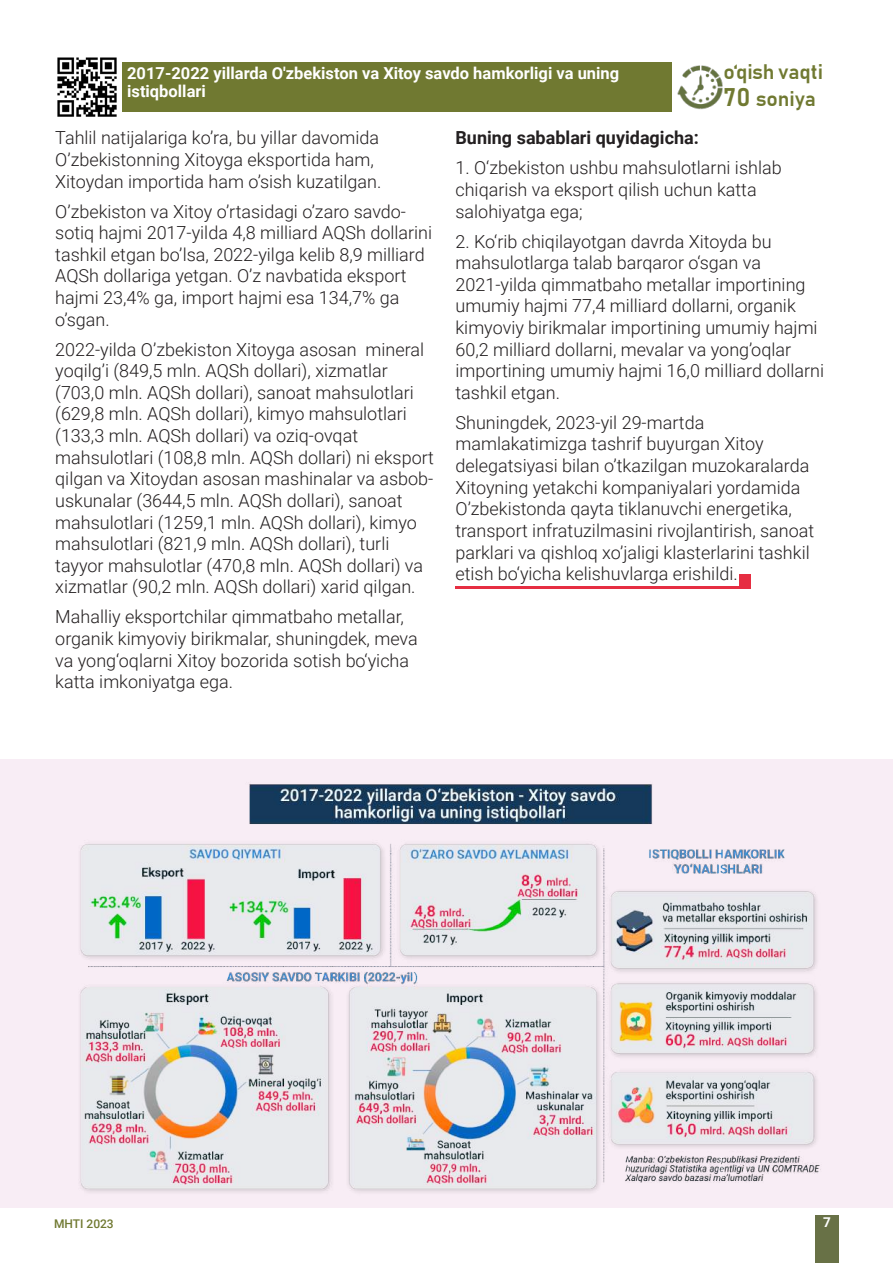
<style>
.page{position:relative;width:893px;height:1263px;background:#fff}
.page>*{position:absolute;margin:0;border:0;box-sizing:border-box;transform-origin:0 0}
.t1{font:21px "Bahnschrift";color:#707931}
.t2{font:300 18px/21.6px "Roboto";color:#231f20}
.t3{font:700 18px "Roboto";color:#231f20}
.t4{font:700 16.5px/18px "Roboto";color:#fff}
.t5{font:700 13.5px "Roboto";color:#fff}
.t6{font:500 12px "Roboto";color:#707931}
.s1{font-size:25.5px}
</style>
<div class="page">
<div style="left:815px;top:1215px;width:24px;height:48px;background:#687146"></div>
<div style="left:123px;top:62px;width:549px;height:50px;background:#707931"></div>
<img style="left:57px;top:57px;width:60px;height:60px">
<img style="left:677px;top:65px;width:46px;height:45px">
<div style="left:0;top:759px;width:893px;height:449px;background:#f8edf5"></div>
<hr style="left:455px;top:586px;width:295px;height:2px;background:#e62e42">
<div style="left:739px;top:574px;width:11px;height:12px;background:#e62e42"></div>
<img style="left:80px;top:784px;width:741px;height:408px">
<p class="t4" style="left:127px;top:64px;width:493px">2017-2022 yillarda O'zbekiston va Xitoy savdo hamkorligi va uning istiqbollari</p>
<p class="t1" style="left:723px;top:58px;width:101px">o‘qish vaqti</p>
<p class="t1" style="left:723px;top:86px;width:94px"><span class="s1">70</span> soniya</p>
<p class="t2" style="left:55px;top:127px;width:328px">Tahlil natijalariga ko’ra, bu yillar davomida<br>O’zbekistonning Xitoyga eksportida ham,<br>Xitoydan importida ham o’sish kuzatilgan.</p>
<p class="t2" style="left:55px;top:200px;width:378px">O’zbekiston va Xitoy o’rtasidagi o’zaro savdo&shy;sotiq hajmi 2017-yilda 4,8 milliard AQSh dollarini tashkil etgan bo’lsa, 2022-yilga kelib 8,9 milliard AQSh dollariga yetgan. O’z navbatida eksport hajmi 23,4% ga, import hajmi esa 134,7% ga o’sgan.</p>
<p class="t2" style="left:55px;top:338px;width:380px">2022-yilda O’zbekiston Xitoyga asosan mineral yoqilg’i (849,5 mln. AQSh dollari), xizmatlar (703,0 mln. AQSh dollari), sanoat mahsulotlari (629,8 mln. AQSh dollari), kimyo mahsulotlari (133,3 mln. AQSh dollari) va oziq-ovqat mahsulotlari (108,8 mln. AQSh dollari) ni eksport qilgan va Xitoydan asosan mashinalar va asbob&shy;uskunalar (3644,5 mln. AQSh dollari), sanoat mahsulotlari (1259,1 mln. AQSh dollari), kimyo mahsulotlari (821,9 mln. AQSh dollari), turli tayyor mahsulotlar (470,8 mln. AQSh dollari) va xizmatlar (90,2 mln. AQSh dollari) xarid qilgan.</p>
<p class="t2" style="left:55px;top:605px;width:364px">Mahalliy eksportchilar qimmatbaho metallar, organik kimyoviy birikmalar, shuningdek, meva va yong‘oqlarni Xitoy bozorida sotish bo‘yicha katta imkoniyatga ega.</p>
<p class="t3" style="left:455px;top:125px;width:245px">Buning sabablari quyidagicha:</p>
<p class="t2" style="left:455px;top:157px;width:328px">1. O‘zbekiston ushbu mahsulotlarni ishlab chiqarish va eksport qilish uchun katta salohiyatga ega;</p>
<p class="t2" style="left:455px;top:230px;width:370px">2. Ko‘rib chiqilayotgan davrda Xitoyda bu mahsulotlarga talab barqaror o‘sgan va 2021-yilda qimmatbaho metallar importining umumiy hajmi 77,4 milliard dollarni, organik kimyoviy birikmalar importining umumiy hajmi 60,2 milliard dollarni, mevalar va yong’oqlar importining umumiy hajmi 16,0 milliard dollarni tashkil etgan.</p>
<p class="t2" style="left:455px;top:411px;width:360px">Shuningdek, 2023-yil 29-martda mamlakatimizga tashrif buyurgan Xitoy delegatsiyasi bilan o’tkazilgan muzokaralarda Xitoyning yetakchi kompaniyalari yordamida O’zbekistonda qayta tiklanuvchi energetika, transport infratuzilmasini rivojlantirish, sanoat parklari va qishloq xo’jaligi klasterlarini tashkil etish bo‘yicha kelishuvlarga erishildi.</p>
<p class="t6" style="left:54px;top:1215px;width:61px">MHTI 2023</p>
<p class="t5" style="left:823px;top:1212px;width:9px">7</p>
</div>
